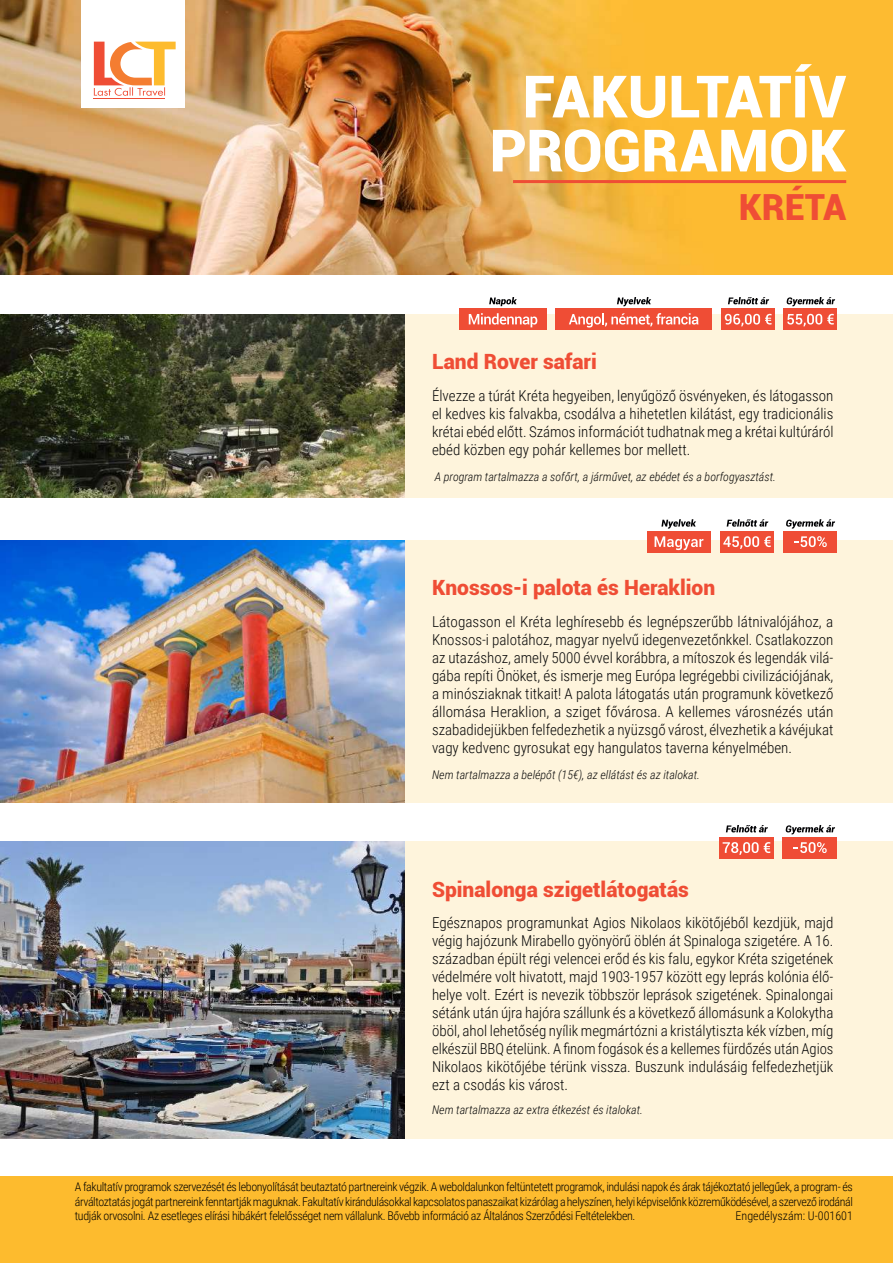
<style>
.page{position:relative;width:893px;height:1263px;background:#fff}
.page>*{position:absolute;margin:0;border:0;box-sizing:border-box;transform-origin:0 0}
.t1{font:900 58.5px/54px "Roboto";letter-spacing:-.005em;color:#fff;text-align:center}
.t2{font:900 36px "Roboto";color:#ef4d35}
.t3{font:900 21px "Roboto";color:#ef4d35}
.t4{font:300 15px/18px "Roboto Condensed";color:#070707;text-align:justify}
.t5{font:300 12px/14.4px "Roboto Condensed";letter-spacing:-.03em;color:#000;text-align:justify}
.t6{font:italic 300 12px "Roboto Condensed";color:#070707}
.t7{font:300 12px "Roboto Condensed";color:#000}
</style>
<div class="page">
<img style="left:0;top:0;width:893px;height:274px">
<div style="left:81px;top:0;width:103px;height:108px;background:#fff"></div>
<div style="left:0;top:1176px;width:893px;height:87px;background:#fdbb2e"></div>
<hr style="left:94px;top:98px;width:71px;height:1px;background:#ef4d35">
<svg style="left:94px;top:42px;width:82px;height:54px"></svg>
<hr style="left:513px;top:180px;width:333px;height:3px;background:#ef4d35">
<div style="left:0;top:314px;width:893px;height:183px;background:#fef4dc"></div>
<div style="left:0;top:540px;width:893px;height:262px;background:#fef4dc"></div>
<div style="left:0;top:842px;width:893px;height:297px;background:#fef4dc"></div>
<img style="left:1px;top:540px;width:403px;height:262px">
<svg style="left:489px;top:297px;width:28px;height:9px"></svg>
<div style="left:459px;top:309px;width:88px;height:21px;background:#ef4d35"></div>
<svg style="left:469px;top:313px;width:68px;height:14px"></svg>
<svg style="left:617px;top:297px;width:34px;height:9px"></svg>
<div style="left:555px;top:309px;width:157px;height:21px;background:#ef4d35"></div>
<svg style="left:569px;top:313px;width:129px;height:15px"></svg>
<svg style="left:728px;top:297px;width:41px;height:7px"></svg>
<div style="left:722px;top:309px;width:53px;height:21px;background:#ef4d35"></div>
<svg style="left:725px;top:314px;width:47px;height:12px"></svg>
<svg style="left:787px;top:297px;width:48px;height:9px"></svg>
<div style="left:784px;top:309px;width:53px;height:21px;background:#ef4d35"></div>
<svg style="left:787px;top:314px;width:47px;height:12px"></svg>
<svg style="left:661px;top:519px;width:35px;height:10px"></svg>
<div style="left:647px;top:531px;width:63px;height:21px;background:#ef4d35"></div>
<svg style="left:655px;top:536px;width:48px;height:14px"></svg>
<svg style="left:727px;top:519px;width:41px;height:8px"></svg>
<div style="left:720px;top:531px;width:54px;height:21px;background:#ef4d35"></div>
<svg style="left:723px;top:536px;width:48px;height:13px"></svg>
<svg style="left:786px;top:519px;width:49px;height:10px"></svg>
<div style="left:783px;top:531px;width:54px;height:21px;background:#ef4d35"></div>
<svg style="left:794px;top:536px;width:33px;height:11px"></svg>
<svg style="left:726px;top:825px;width:42px;height:7px"></svg>
<div style="left:719px;top:837px;width:55px;height:21px;background:#ef4d35"></div>
<svg style="left:723px;top:842px;width:47px;height:13px"></svg>
<svg style="left:786px;top:825px;width:49px;height:9px"></svg>
<div style="left:783px;top:837px;width:54px;height:21px;background:#ef4d35"></div>
<svg style="left:794px;top:842px;width:33px;height:11px"></svg>
<img style="left:0;top:314px;width:404px;height:183px">
<img style="left:0;top:842px;width:404px;height:297px">
<h1 class="t1" style="left:490px;top:67px;width:358px">FAKULTATÍV<br>PROGRAMOK</h1>
<h3 class="t3" style="left:432px;top:347px;width:166px">Land Rover safari</h3>
<h2 class="t2" style="left:739px;top:182px;width:109px">KRÉTA</h2>
<p class="t4" style="left:432px;top:386px;width:403px">Élvezze a túrát Kréta hegyeiben, lenyűgöző ösvényeken, és látogasson el kedves kis falvakba, csodálva a hihetetlen kilátást, egy tradicionális krétai ebéd előtt. Számos információt tudhatnak meg a krétai kultúráról ebéd közben egy pohár kellemes bor mellett.</p>
<p class="t6" style="left:435px;top:468px;width:343px">A program tartalmazza a sofőrt, a járművet, az ebédet és a borfogyasztást.</p>
<h3 class="t3" style="left:432px;top:573px;width:285px">Knossos-i palota és Heraklion</h3>
<p class="t4" style="left:432px;top:612px;width:403px">Látogasson el Kréta leghíresebb és legnépszerűbb látnivalójához, a Knossos-i palotához, magyar nyelvű idegenvezetőnkkel. Csatlakozzon az utazáshoz, amely 5000 évvel korábbra, a mítoszok és legendák vilá&shy;gába repíti Önöket, és ismerje meg Európa legrégebbi civilizációjának, a minósziaknak titkait! A palota látogatás után programunk következő állomása Heraklion, a sziget fővárosa. A kellemes városnézés után szabadidejükben felfedezhetik a nyüzsgő várost, élvezhetik a kávéjukat vagy kedvenc gyrosukat egy hangulatos taverna kényelmében.</p>
<p class="t6" style="left:432px;top:767px;width:269px">Nem tartalmazza a belépőt (15€), az ellátást és az italokat.</p>
<h3 class="t3" style="left:432px;top:874px;width:258px">Spinalonga szigetlátogatás</h3>
<p class="t4" style="left:432px;top:913px;width:403px">Egésznapos programunkat Agios Nikolaos kikötőjéből kezdjük, majd végig hajózunk Mirabello gyönyörű öblén át Spinaloga szigetére. A 16. században épült régi velencei erőd és kis falu, egykor Kréta szigetének védelmére volt hivatott, majd 1903-1957 között egy leprás kolónia élő&shy;helye volt. Ezért is nevezik többször leprások szigetének. Spinalongai sétánk után újra hajóra szállunk és a következő állomásunk a Kolokytha öböl, ahol lehetőség nyílik megmártózni a kristálytiszta kék vízben, míg elkészül BBQ ételünk. A finom fogások és a kellemes fürdőzés után Agios Nikolaos kikötőjébe térünk vissza. Buszunk indulásáig felfedezhetjük ezt a csodás kis várost.</p>
<p class="t6" style="left:432px;top:1101px;width:212px">Nem tartalmazza az extra étkezést és italokat.</p>
<p class="t5" style="left:75px;top:1179px;width:780px">A fakultatív programok szervezését és lebonyolítását beutaztató partnereink végzik. A weboldalunkon feltüntetett programok, indulási napok és árak tájékoztató jellegűek, a program- és árváltoztatás jogát partnereink fenntartják maguknak. Fakultatív kirándulásokkal kapcsolatos panaszaikat kizárólag a helyszínen, helyi képviselőnk közreműködésével, a szervező irodánál tudják orvosolni. Az esetleges elírási hibákért felelősséget nem vállalunk. Bővebb információ az Általános Szerződési Feltételekben.</p>
<p class="t7" style="left:736px;top:1207px;width:119px">Engedélyszám: U-001601</p>
</div>
